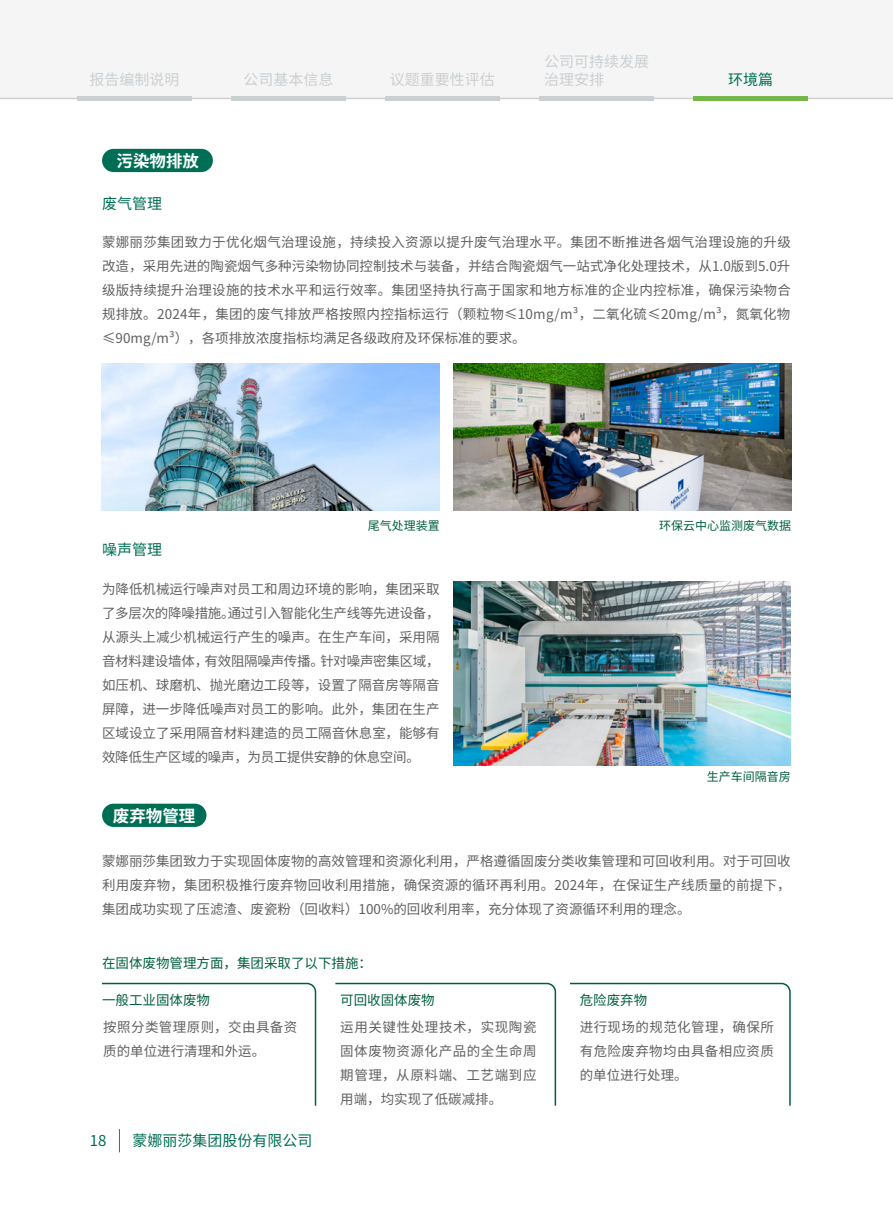
<style>
.page{position:relative;width:893px;height:1212px;background:#fff}
.page>*{position:absolute;margin:0;border:0;box-sizing:border-box;transform-origin:0 0}
.t1{font:700 16.5px "Source Han Sans CN";color:#fff}
.t2{font:15px "Source Han Sans CN";color:#cacfd2}
.t3{font:15px "Source Han Sans CN";color:#006e55}
.t4{font:13.5px/24px "Source Han Sans CN";color:#606060;text-align:justify}
.t5{font:13.5px "Source Han Sans CN";color:#005f3d}
.t6{font:13.5px/24px "Source Han Sans CN";letter-spacing:.03em;color:#606060}
.t7{font:12px "Source Han Sans CN";color:#005f3d}
</style>
<div class="page">
<svg style="left:119px;top:1129px;width:1px;height:23px"></svg>
<div style="left:0;top:0;width:893px;height:98px;background:#f5f5f5"></div>
<hr style="left:0;top:98px;width:893px;height:1px;background:#cfcfcf">
<div style="left:231px;top:96px;width:115px;height:5px;background:#cacfd2"></div>
<div style="left:77px;top:96px;width:115px;height:5px;background:#cacfd2"></div>
<div style="left:385px;top:96px;width:115px;height:5px;background:#cacfd2"></div>
<div style="left:693px;top:96px;width:115px;height:5px;background:#74b749"></div>
<div style="left:539px;top:96px;width:115px;height:5px;background:#cacfd2"></div>
<img style="left:453px;top:582px;width:338px;height:183px">
<div style="left:102px;top:149px;width:111px;height:23px;background:#006e55;border-radius:12px"></div>
<div style="left:102px;top:804px;width:104px;height:23px;background:#006e55;border-radius:12px"></div>
<svg style="left:102px;top:982px;width:215px;height:124px"></svg>
<svg style="left:335px;top:982px;width:222px;height:124px"></svg>
<svg style="left:570px;top:982px;width:221px;height:124px"></svg>
<img style="left:102px;top:364px;width:338px;height:147px">
<img style="left:453px;top:364px;width:338px;height:147px">
<p class="t2" style="left:89px;top:71px;width:91px">报告编制说明</p>
<p class="t2" style="left:243px;top:71px;width:91px">公司基本信息</p>
<p class="t1" style="left:117px;top:151px;width:84px">污染物排放</p>
<p class="t3" style="left:102px;top:195px;width:61px">废气管理</p>
<p class="t2" style="left:544px;top:53px;width:106px">公司可持续发展</p>
<p class="t2" style="left:390px;top:71px;width:106px">议题重要性评估</p>
<p class="t2" style="left:544px;top:71px;width:61px">治理安排</p>
<p class="t3" style="left:728px;top:71px;width:46px">环境篇</p>
<p class="t4" style="left:102px;top:230px;width:690px">蒙娜丽莎集团致力于优化烟气治理设施，持续投入资源以提升废气治理水平。集团不断推进各烟气治理设施的升级改造，采用先进的陶瓷烟气多种污染物协同控制技术与装备，并结合陶瓷烟气一站式净化处理技术，从1.0版到5.0升级版持续提升治理设施的技术水平和运行效率。集团坚持执行高于国家和地方标准的企业内控标准，确保污染物合规排放。2024年，集团的废气排放严格按照内控指标运行（颗粒物≤10mg/m³，二氧化硫≤20mg/m³，氮氧化物≤90mg/m³），各项排放浓度指标均满足各级政府及环保标准的要求。</p>
<p class="t3" style="left:102px;top:541px;width:61px">噪声管理</p>
<p class="t7" style="left:368px;top:519px;width:73px">尾气处理装置</p>
<p class="t7" style="left:659px;top:519px;width:133px">环保云中心监测废气数据</p>
<p class="t4" style="left:102px;top:577px;width:339px">为降低机械运行噪声对员工和周边环境的影响，集团采取了多层次的降噪措施。通过引入智能化生产线等先进设备，从源头上减少机械运行产生的噪声。在生产车间，采用隔音材料建设墙体，有效阻隔噪声传播。针对噪声密集区域，如压机、球磨机、抛光磨边工段等，设置了隔音房等隔音屏障，进一步降低噪声对员工的影响。此外，集团在生产区域设立了采用隔音材料建造的员工隔音休息室，能够有效降低生产区域的噪声，为员工提供安静的休息空间。</p>
<p class="t1" style="left:113px;top:806px;width:84px">废弃物管理</p>
<p class="t7" style="left:707px;top:770px;width:86px">生产车间隔音房</p>
<p class="t4" style="left:102px;top:849px;width:690px">蒙娜丽莎集团致力于实现固体废物的高效管理和资源化利用，严格遵循固废分类收集管理和可回收利用。对于可回收利用废弃物，集团积极推行废弃物回收利用措施，确保资源的循环再利用。2024年，在保证生产线质量的前提下，集团成功实现了压滤渣、废瓷粉（回收料）100%的回收利用率，充分体现了资源循环利用的理念。</p>
<p class="t5" style="left:102px;top:955px;width:271px">在固体废物管理方面，集团采取了以下措施：</p>
<p class="t5" style="left:102px;top:992px;width:109px">一般工业固体废物</p>
<p class="t5" style="left:340px;top:992px;width:96px">可回收固体废物</p>
<p class="t5" style="left:580px;top:992px;width:69px">危险废弃物</p>
<p class="t6" style="left:103px;top:1015px;width:196px">按照分类管理原则，交由具备资质的单位进行清理和外运。</p>
<p class="t4" style="left:340px;top:1015px;width:198px">运用关键性处理技术，实现陶瓷固体废物资源化产品的全生命周期管理，从原料端、工艺端到应用端，均实现了低碳减排。</p>
<p class="t4" style="left:580px;top:1015px;width:196px">进行现场的规范化管理，确保所有危险废弃物均由具备相应资质的单位进行处理。</p>
<p class="t3" style="left:90px;top:1132px;width:18px">18</p>
<p class="t3" style="left:133px;top:1132px;width:181px">蒙娜丽莎集团股份有限公司</p>
</div>
